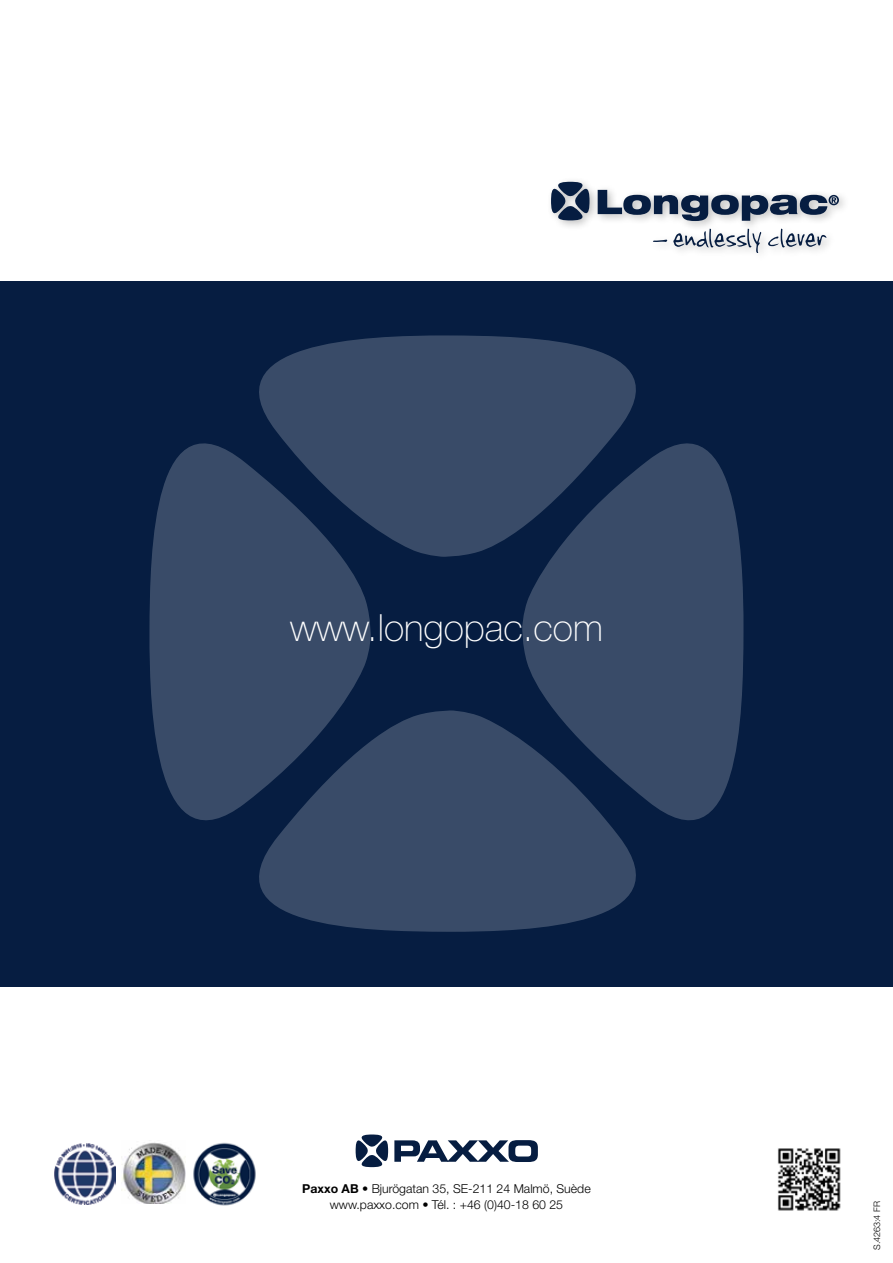
<style>
.page{position:relative;width:893px;height:1263px;background:#fff}
.page>*{position:absolute;margin:0;border:0;box-sizing:border-box;transform-origin:0 0}
.t1{font:100 37.5px "Helvetica Neue LT Std";color:#fff}
.t2{font:300 12.3px/16.5px "Helvetica Neue LT Std";color:#000;text-align:center}
.t3{font:300 9px "Helvetica Neue LT Std";letter-spacing:.01em;color:#000}
.s1{font-weight:700}
</style>
<div class="page">
<div style="left:0;top:281px;width:893px;height:705px;background:#061d41"></div>
<svg style="left:149px;top:443px;width:222px;height:377px;fill:#394b68"></svg>
<svg style="left:522px;top:443px;width:222px;height:378px;fill:#394b68"></svg>
<svg style="left:205px;top:710px;width:482px;height:222px;fill:#394b68"></svg>
<svg style="left:208px;top:335px;width:482px;height:222px;fill:#394b68"></svg>
<svg style="left:653px;top:229px;width:173px;height:24px"></svg>
<svg style="left:598px;top:190px;width:241px;height:31px"></svg>
<svg style="left:551px;top:182px;width:38px;height:38px"></svg>
<svg style="left:394px;top:1140px;width:144px;height:22px"></svg>
<svg style="left:356px;top:1134px;width:32px;height:33px"></svg>
<img style="left:777px;top:1148px;width:64px;height:63px">
<img style="left:54px;top:1143px;width:61px;height:61px">
<img style="left:121px;top:1142px;width:65px;height:62px">
<img style="left:193px;top:1142px;width:63px;height:64px">
<h1 class="t1" style="left:290px;top:606px;width:314px">www.longopac.com</h1>
<p class="t2" style="left:302px;top:1180px;width:290px"><span class="s1">Paxxo AB</span> • Bjurögatan 35, SE-211 24 Malmö, Suède www.paxxo.com • Tél. : +46 (0)40-18 60 25</p>
<p class="t3" style="left:871px;top:1250px;width:51px;rotate:-90deg">S.4263:4 FR</p>
</div>
